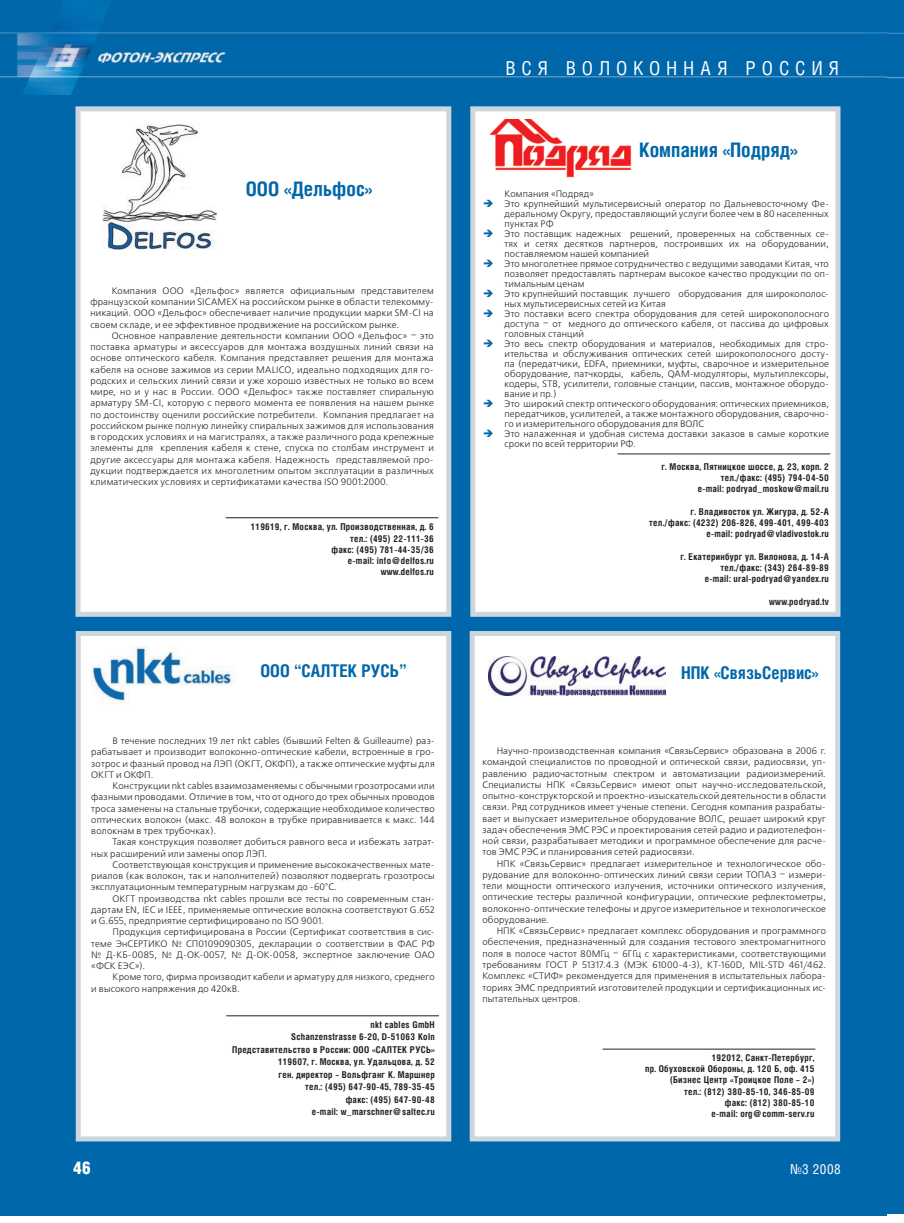
<style>
.page{position:relative;width:904px;height:1223px;background:#fff}
.page>*{position:absolute;margin:0;border:0;box-sizing:border-box;transform-origin:0 0}
.t1{font:700 20px "Helios Cond";color:#0067aa}
.t2{font:19.25px "Helios Cond";letter-spacing:.305em;color:#fff}
.t3{font:700 17.5px "Helios Cond";color:#0067aa}
.t4{font:900 17.5px "Helios Cond";color:#fff}
.t5{font:13.75px "Helios Cond";color:#fff}
.t6{font:9.38px/11.2px "Free Set C";letter-spacing:.015em;color:#231f20;text-align:justify}
.t7{font:700 9.38px/11.2px "Helios Cond";letter-spacing:.03em;color:#231f20;text-align:right}
</style>
<div class="page">
<div style="left:0;top:95px;width:886px;height:1059px;background:#0067aa"></div>
<div style="left:0;top:1152px;width:886px;height:63px;background:#0067aa"></div>
<img style="left:0;top:0;width:904px;height:95px">
<div style="left:886px;top:1152px;width:18px;height:61px;background:#0067aa"></div>
<img style="left:886px;top:0;width:1px;height:95px">
<div style="left:22px;top:95px;width:882px;height:1059px;background:#0067aa"></div>
<div style="left:75px;top:106px;width:376px;height:511px;background:#fff;border:5px solid #cbd6dd"></div>
<div style="left:76px;top:631px;width:375px;height:510px;background:#fff;border:5px solid #cbd6dd"></div>
<div style="left:473px;top:109px;width:365px;height:505px;background:#fff"></div>
<div style="left:470px;top:106px;width:370px;height:511px;border:5px solid #cbd6dd"></div>
<div style="left:469px;top:631px;width:371px;height:510px;background:#fff;border:5px solid #cbd6dd"></div>
<hr style="left:226px;top:517px;width:212px;height:1px;background:#231f20">
<hr style="left:226px;top:1015px;width:213px;height:1px;background:#231f20">
<hr style="left:602px;top:1048px;width:213px;height:1px;background:#231f20">
<img style="left:103px;top:124px;width:113px;height:125px">
<img style="left:490px;top:120px;width:142px;height:58px">
<hr style="left:617px;top:454px;width:213px;height:1px;background:#231f20">
<img style="left:92px;top:646px;width:143px;height:59px">
<img style="left:488px;top:657px;width:177px;height:38px">
<h2 class="t2" style="left:505px;top:61px;width:335px">ВСЯ ВОЛОКОННАЯ РОССИЯ</h2>
<h1 class="t1" style="left:246px;top:181px;width:128px">ООО «Дельфос»</h1>
<p class="t6" style="left:90px;top:286px;width:345px;text-indent:21px">Компания ООО «Дельфос» является официальным представителем французской компании SICAMEX на российском рынке в области телекомму&shy;никаций. ООО «Дельфос» обеспечивает наличие продукции марки SM-CI на своем складе, и ее эффективное продвижение на российском рынке.</p>
<p class="t6" style="left:90px;top:331px;width:345px;text-indent:21px">Основное направление деятельности компании ООО «Дельфос» – это поставка арматуры и аксессуаров для монтажа воздушных линий связи на основе оптического кабеля. Компания представляет решения для монтажа кабеля на основе зажимов из серии MALICO, идеально подходящих для го&shy;родских и сельских линий связи и уже хорошо известных не только во всем мире, но и у нас в России. ООО «Дельфос» также поставляет спиральную арматуру SM-CI, которую с первого момента ее появления на нашем рынке по достоинству оценили российские потребители. Компания предлагает на российском рынке полную линейку спиральных зажимов для использования в городских условиях и на магистралях, а также различного рода крепежные элементы для крепления кабеля к стене, спуска по столбам инструмент и другие аксессуары для монтажа кабеля. Надежность представляемой про&shy;дукции подтверждается их многолетним опытом эксплуатации в различных климатических условиях и сертификатами качества ISO 9001:2000.</p>
<p class="t7" style="left:251px;top:522px;width:184px">119619, г. Москва, ул. Производственная, д. 6 тел.: (495) 22-111-36<br>факс: (495) 781-44-35/36<br>e-mail: info@delfos.ru<br>www.delfos.ru</p>
<h3 class="t3" style="left:260px;top:664px;width:147px">ООО “САЛТЕК РУСЬ”</h3>
<p class="t6" style="left:91px;top:736px;width:345px;text-indent:21px">В течение последних 19 лет nkt cables (бывший Felten &amp; Guilleaume) раз&shy;рабатывает и производит волоконно-оптические кабели, встроенные в гро&shy;зотрос и фазный провод на ЛЭП (ОКГТ, ОКФП), а также оптические муфты для ОКГТ и ОКФП.</p>
<p class="t6" style="left:91px;top:781px;width:345px;text-indent:21px">Конструкции nkt cables взаимозаменяемы с обычными грозотросами или фазными проводами. Отличие в том, что от одного до трех обычных проводов троса заменены на стальные трубочки, содержащие необходимое количество оптических волокон (макс. 48 волокон в трубке приравнивается к макс. 144 волокнам в трех трубочках).</p>
<p class="t6" style="left:91px;top:837px;width:345px;text-indent:21px">Такая конструкция позволяет добиться равного веса и избежать затрат&shy;ных расширений или замены опор ЛЭП.</p>
<p class="t6" style="left:91px;top:859px;width:345px;text-indent:21px">Соответствующая конструкция и применение высококачественных мате&shy;риалов (как волокон, так и наполнителей) позволяют подвергать грозотросы эксплуатационным температурным нагрузкам до -60°C.</p>
<p class="t6" style="left:91px;top:893px;width:345px;text-indent:21px">ОКГТ производства nkt cables прошли все тесты по современным стан&shy;дартам EN, IEC и IEEE, применяемые оптические волокна соответствуют G.652 и G.655, предприятие сертифицировано по ISO 9001.</p>
<p class="t6" style="left:91px;top:927px;width:345px;text-indent:21px">Продукция сертифицирована в России (Сертификат соответствия в сис&shy;теме ЭнСЕРТИКО № СП0109090305, декларации о соответствии в ФАС РФ № Д-КБ-0085, № Д-ОК-0057, № Д-ОК-0058, экспертное заключение ОАО «ФСК ЕЭС»).</p>
<p class="t6" style="left:91px;top:972px;width:345px;text-indent:21px">Кроме того, фирма производит кабели и арматуру для низкого, среднего и высокого напряжения до 420кВ.</p>
<p class="t7" style="left:232px;top:1019px;width:204px;line-height:12.5px">nkt cables GmbH<br>Schanzenstrasse 6-20, D-51063 Kоln Представительство в России: ООО «САЛТЕК РУСЬ» 119607, г. Москва, ул. Удальцова, д. 52<br>ген. директор – Вольфганг К. Маршнер<br>тел.: (495) 647-90-45, 789-35-45<br>факс: (495) 647-90-48<br>e-mail: w_marschner@saltec.ru</p>
<h1 class="t1" style="left:639px;top:143px;width:160px">Компания «Подряд»</h1>
<p class="t6" style="left:504px;top:189px;width:326px;line-height:10px;text-align:left">Компания «Подряд»<br>Это крупнейший мультисервисный оператор по Дальневосточному Фе&shy;деральному Округу, предоставляющий услуги более чем в 80 населенных пунктах РФ<br>Это поставщик надежных решений, проверенных на собственных се&shy;тях и сетях десятков партнеров, построивших их на оборудовании, поставляемом нашей компанией<br>Это многолетнее прямое сотрудничество с ведущими заводами Китая, что позволяет предоставлять партнерам высокое качество продукции по оп&shy;тимальным ценам<br>Это крупнейший поставщик лучшего оборудования для широкополос&shy;ных мультисервисных сетей из Китая<br>Это поставки всего спектра оборудования для сетей широкополосного доступа – от медного до оптического кабеля, от пассива до цифровых головных станций<br>Это весь спектр оборудования и материалов, необходимых для стро&shy;ительства и обслуживания оптических сетей широкополосного досту&shy;па (передатчики, EDFA, приемники, муфты, сварочное и измерительное оборудование, патчкорды, кабель, QAM-модуляторы, мультиплексоры, кодеры, STB, усилители, головные станции, пассив, монтажное оборудо&shy;вание и пр.)<br>Это широкий спектр оптического оборудования: оптических приемников, передатчиков, усилителей, а также монтажного оборудования, сварочно&shy;го и измерительного оборудования для ВОЛС<br>Это налаженная и удобная система доставки заказов в самые короткие сроки по всей территории РФ.</p>
<p class="t7" style="left:661px;top:461px;width:169px">г. Москва, Пятницкое шоссе, д. 23, корп. 2 тел./факс: (495) 794-04-50<br>e-mail: podryad_moskow@mail.ru</p>
<p class="t7" style="left:649px;top:506px;width:181px">г. Владивосток ул. Жигура, д. 52-А тел./факс: (4232) 206-826, 499-401, 499-403 e-mail: podryad@vladivostok.ru</p>
<p class="t7" style="left:680px;top:551px;width:150px">г. Екатеринбург ул. Вилонова, д. 14-А тел./факс: (343) 264-89-89<br>e-mail: ural-podryad@yandex.ru</p>
<p class="t7" style="left:769px;top:596px;width:61px">www.podryad.tv</p>
<h3 class="t3" style="left:681px;top:666px;width:139px">НПК «СвязьСервис»</h3>
<p class="t6" style="left:482px;top:746px;width:345px;text-indent:14px">Научно-производственная компания «СвязьСервис» образована в 2006 г. командой специалистов по проводной и оптической связи, радиосвязи, уп&shy;равлению радиочастотным спектром и автоматизации радиоизмерений.<br>Специалисты НПК «СвязьСервис» имеют опыт научно-исследовательской, опытно-конструкторской и проектно-изыскательской деятельности в области связи. Ряд сотрудников имеет ученые степени. Сегодня компания разрабаты&shy;вает и выпускает измерительное оборудование ВОЛС, решает широкий круг задач обеспечения ЭМС РЭС и проектирования сетей радио и радиотелефон&shy;ной связи, разрабатывает методики и программное обеспечение для расче&shy;тов ЭМС РЭС и планирования сетей радиосвязи.</p>
<p class="t6" style="left:482px;top:858px;width:345px;text-indent:14px">НПК «СвязьСервис» предлагает измерительное и технологическое обо&shy;рудование для волоконно-оптических линий связи серии ТОПАЗ – измери&shy;тели мощности оптического излучения, источники оптического излучения, оптические тестеры различной конфигурации, оптические рефлектометры, волоконнo-оптические телефоны и другое измерительное и технологическое оборудование.</p>
<p class="t6" style="left:482px;top:926px;width:345px;text-indent:14px">НПК «СвязьСервис» предлагает комплекс оборудования и программного обеспечения, предназначенный для создания тестового электромагнитного поля в полосе частот 80МГц – 6ГГц с характеристиками, соответствующими требованиям ГОСТ Р 51317.4.3 (МЭК 61000-4-3), KT-160D, MIL-STD 461/462.<br>Комплекс «СТИФ» рекомендуется для применения в испытательных лабора&shy;ториях ЭМС предприятий изготовителей продукции и сертификационных ис&shy;пытательных центров.</p>
<p class="t7" style="left:645px;top:1052px;width:171px">192012, Санкт-Петербург,<br>пр. Обуховской Обороны, д. 120 Б, оф. 415 (Бизнес Центр «Троицкое Поле – 2»)<br>тел.: (812) 380-85-10, 346-85-09<br>факс: (812) 380-85-10<br>e-mail: org@comm-serv.ru</p>
<h3 class="t4" style="left:73px;top:1161px;width:19px">46</h3>
<h3 class="t5" style="left:790px;top:1164px;width:52px">№3 2008</h3>
</div>
